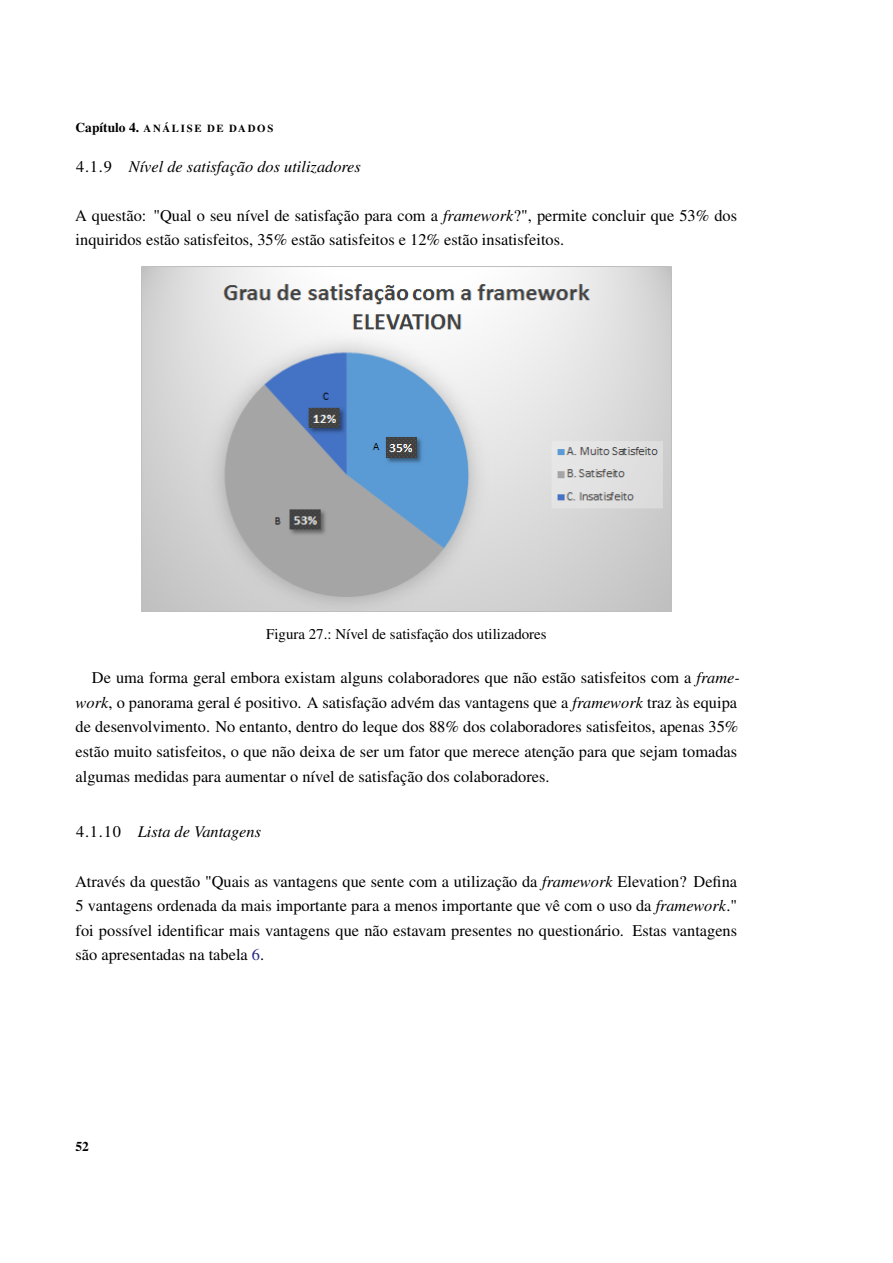
<style>
.page{position:relative;width:893px;height:1263px;background:#fff}
.page>*{position:absolute;margin:0;border:0;box-sizing:border-box;transform-origin:0 0}
.t1{font:16.35px/24.6px "Nimbus Rom No 9 L";color:#000}
.t2{font:italic 16.35px "Nimbus Rom No 9 L";color:#000}
.t3{font:15px "Nimbus Rom No 9 L";color:#000}
.t4{font:500 13.5px "Nimbus Rom No 9 L";color:#000}
.t5{font:500 10.8px "Nimbus Rom No 9 L";letter-spacing:.16em;color:#000}
.s1{font-size:13.5px}
.s2{font-style:normal}
.s3{font-style:italic}
.s4{color:#2a2a86}
</style>
<div class="page">
<img style="left:142px;top:267px;width:529px;height:344px">
<p class="t5" style="left:76px;top:124px;width:199px"><span class="s1">Capítulo4.</span> ANÁLISE DE DADOS</p>
<p class="t2" style="left:76px;top:161px;width:286px"><span class="s2">4.1.9</span> Nível de satisfação dos utilizadores</p>
<p class="t1" style="left:75px;top:205px;width:664px">A questão: "Qual o seu nível de satisfação para com a <span class="s3">framework</span>?", permite concluir que 53% dos inquiridos estão satisfeitos, 35% estão satisfeitos e 12% estão insatisfeitos.</p>
<p class="t3" style="left:266px;top:628px;width:282px">Figura 27.: Nível de satisfação dos utilizadores</p>
<p class="t1" style="left:76px;top:667px;width:666px;text-indent:16px">De uma forma geral embora existam alguns colaboradores que não estão satisfeitos com a <span class="s3">frame&shy;work</span>, o panorama geral é positivo. A satisfação advém das vantagens que a <span class="s3">framework</span> traz às equipa de desenvolvimento. No entanto, dentro do leque dos 88% dos colaboradores satisfeitos, apenas 35% estão muito satisfeitos, o que não deixa de ser um fator que merece atenção para que sejam tomadas algumas medidas para aumentar o nível de satisfação dos colaboradores.</p>
<p class="t2" style="left:76px;top:826px;width:187px"><span class="s2">4.1.10</span> Lista de Vantagens</p>
<p class="t1" style="left:75px;top:870px;width:664px;text-align:justify">Através da questão "Quais as vantagens que sente com a utilização da <span class="s3">framework</span> Elevation? Defina 5 vantagens ordenada da mais importante para a menos importante que vê com o uso da <span class="s3">framework</span>." foi possível identificar mais vantagens que não estavam presentes no questionário. Estas vantagens são apresentadas na tabela <span class="s4">6</span>.</p>
<p class="t4" style="left:76px;top:1141px;width:15px">52</p>
</div>
